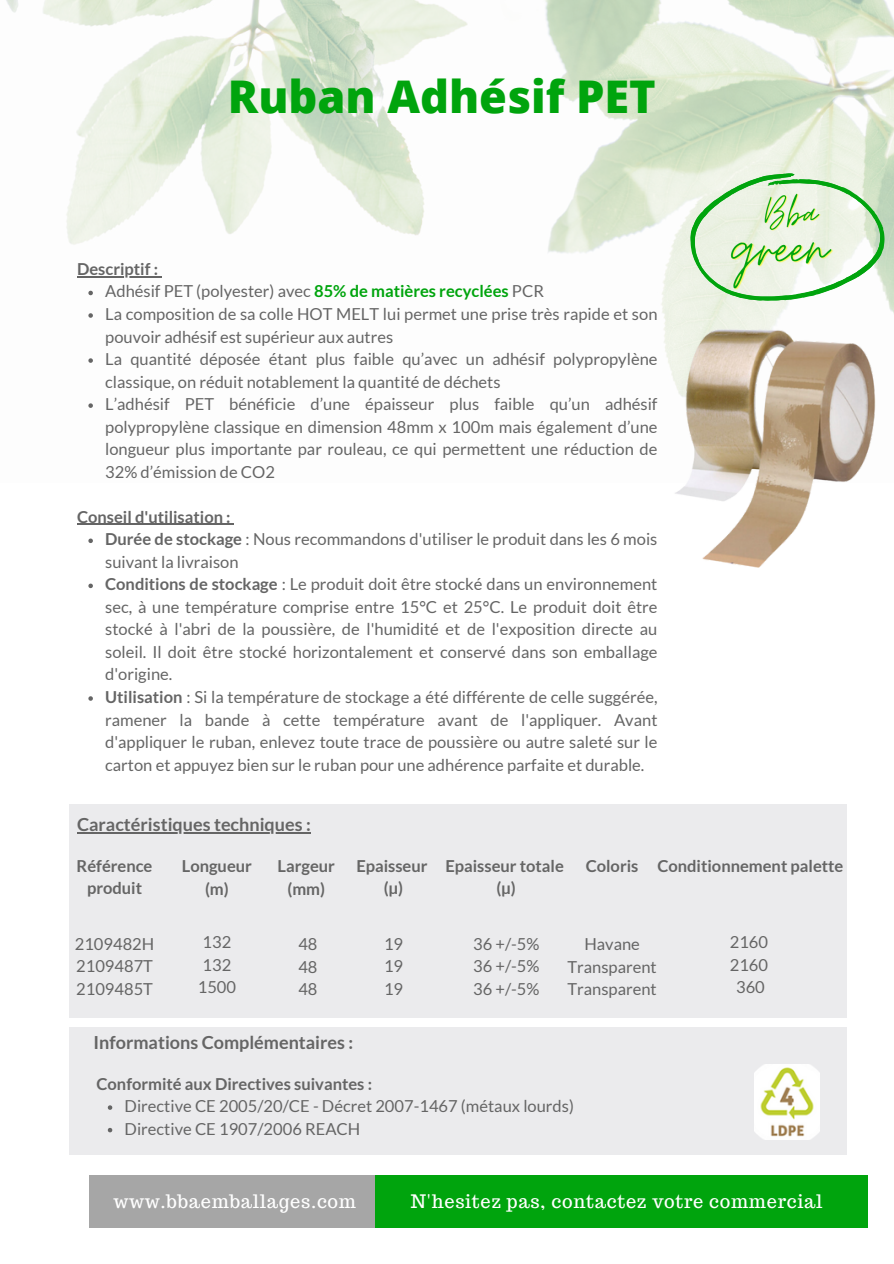
<style>
.page{position:relative;width:894px;height:1264px;background:#fff}
.page>*{position:absolute;margin:0;border:0;box-sizing:border-box;transform-origin:0 0}
.t1{font:800 45px "Open Sans";color:#00a40d}
.t2{font:18.15px "Trocchi";letter-spacing:.04em;color:#fff}
.t3{font:700 18px "Lato";color:#656565}
.t4{font:16.5px/22.5px "Lato";color:#656565}
.t5{font:700 16.5px/22.5px "Lato";color:#656565;text-align:center}
.s1{font-weight:700;color:#00a40d}
.s2{font-weight:700}
</style>
<div class="page">
<div style="left:374px;top:1175px;width:493px;height:52px;background:#00a40d"></div>
<div style="left:89px;top:1175px;width:285px;height:52px;background:#a6a6a6"></div>
<img style="left:6px;top:0;width:887px;height:370px">
<svg style="left:690px;top:173px;width:194px;height:127px"></svg>
<img style="left:671px;top:328px;width:206px;height:240px">
<img style="left:764px;top:183px;width:56px;height:23px">
<img style="left:730px;top:206px;width:103px;height:85px">
<div style="left:69px;top:803px;width:777px;height:214px;background:#ebebed"></div>
<hr style="left:77px;top:832px;width:234px;height:1px;background:#656565">
<svg style="left:88px;top:291px;width:5px;height:4px"></svg>
<svg style="left:88px;top:313px;width:5px;height:5px"></svg>
<svg style="left:88px;top:358px;width:5px;height:5px"></svg>
<svg style="left:88px;top:403px;width:5px;height:5px"></svg>
<svg style="left:88px;top:538px;width:5px;height:5px"></svg>
<svg style="left:88px;top:583px;width:5px;height:5px"></svg>
<svg style="left:88px;top:696px;width:5px;height:4px"></svg>
<hr style="left:77px;top:276px;width:81px;height:1px;background:#656565">
<hr style="left:77px;top:524px;width:154px;height:1px;background:#656565">
<div style="left:69px;top:1026px;width:777px;height:128px;background:#ebebed"></div>
<img style="left:754px;top:1064px;width:65px;height:75px">
<svg style="left:108px;top:1105px;width:4px;height:4px"></svg>
<svg style="left:108px;top:1127px;width:4px;height:5px"></svg>
<p class="t5" style="left:77px;top:257px;width:82px">Descriptif :</p>
<p class="t1" style="left:228px;top:64px;width:429px">Ruban Adhésif PET</p>
<p class="t4" style="left:105px;top:280px;width:440px">Adhésif PET (polyester) avec <span class="s1">85% de matières recyclées</span> PCR</p>
<p class="t4" style="left:105px;top:302px;width:553px">La composition de sa colle HOT MELT lui permet une prise très rapide et son pouvoir adhésif est supérieur aux autres</p>
<p class="t4" style="left:105px;top:347px;width:553px">La quantité déposée étant plus faible qu’avec un adhésif polypropylène classique, on réduit notablement la quantité de déchets</p>
<p class="t4" style="left:105px;top:392px;width:553px;text-align:justify">L’adhésif PET bénéficie d’une épaisseur plus faible qu’un adhésif polypropylène classique en dimension 48mm x 100m mais également d’une longueur plus importante par rouleau, ce qui permettent une réduction de 32% d’émission de CO2</p>
<p class="t5" style="left:77px;top:505px;width:155px">Conseil d'utilisation :</p>
<p class="t4" style="left:105px;top:527px;width:553px"><span class="s2">Durée de stockage</span> : Nous recommandons d'utiliser le produit dans les 6 mois suivant la livraison</p>
<p class="t4" style="left:105px;top:572px;width:553px;text-align:justify"><span class="s2">Conditions de stockage</span> : Le produit doit être stocké dans un environnement sec, à une température comprise entre 15°C et 25°C. Le produit doit être stocké à l'abri de la poussière, de l'humidité et de l'exposition directe au soleil. Il doit être stocké horizontalement et conservé dans son emballage d'origine.</p>
<p class="t4" style="left:105px;top:685px;width:553px;text-align:justify"><span class="s2">Utilisation</span> : Si la température de stockage a été différente de celle suggérée, ramener la bande à cette température avant de l'appliquer. Avant d'appliquer le ruban, enlevez toute trace de poussière ou autre saleté sur le carton et appuyez bien sur le ruban pour une adhérence parfaite et durable.</p>
<p class="t3" style="left:77px;top:813px;width:235px">Caractéristiques techniques :</p>
<p class="t5" style="left:77px;top:853px;width:77px">Référence</p>
<p class="t5" style="left:87px;top:876px;width:57px">produit</p>
<p class="t4" style="left:75px;top:932px;width:81px">2109482H</p>
<p class="t4" style="left:76px;top:954px;width:78px">2109487T</p>
<p class="t4" style="left:76px;top:977px;width:78px">2109485T</p>
<p class="t5" style="left:182px;top:854px;width:72px">Longueur</p>
<p class="t5" style="left:205px;top:876px;width:25px">(m)</p>
<p class="t4" style="left:202px;top:930px;width:30px">132</p>
<p class="t4" style="left:202px;top:953px;width:30px">132</p>
<p class="t4" style="left:198px;top:975px;width:40px">1500</p>
<p class="t5" style="left:277px;top:854px;width:59px">Largeur (mm)</p>
<p class="t5" style="left:356px;top:854px;width:73px">Epaisseur</p>
<p class="t5" style="left:384px;top:876px;width:21px">(µ)</p>
<p class="t4" style="left:298px;top:932px;width:21px">48</p>
<p class="t4" style="left:298px;top:955px;width:21px">48</p>
<p class="t4" style="left:298px;top:977px;width:21px">48</p>
<p class="t4" style="left:384px;top:932px;width:21px">19</p>
<p class="t4" style="left:384px;top:954px;width:21px">19</p>
<p class="t4" style="left:384px;top:977px;width:21px">19</p>
<p class="t3" style="left:94px;top:1031px;width:261px">Informations Complémentaires :</p>
<p class="t5" style="left:96px;top:1071px;width:277px">Conformité aux Directives suivantes :</p>
<p class="t5" style="left:445px;top:854px;width:120px">Epaisseur totale</p>
<p class="t5" style="left:496px;top:876px;width:21px">(µ)</p>
<p class="t5" style="left:585px;top:854px;width:54px">Coloris</p>
<p class="t5" style="left:657px;top:854px;width:187px">Conditionnement palette</p>
<p class="t4" style="left:473px;top:932px;width:68px">36 +/-5%</p>
<p class="t4" style="left:473px;top:954px;width:68px">36 +/-5%</p>
<p class="t4" style="left:473px;top:977px;width:68px">36 +/-5%</p>
<p class="t4" style="left:584px;top:932px;width:57px">Havane</p>
<p class="t4" style="left:567px;top:955px;width:91px">Transparent</p>
<p class="t4" style="left:567px;top:977px;width:91px">Transparent</p>
<p class="t4" style="left:729px;top:930px;width:40px">2160</p>
<p class="t4" style="left:729px;top:953px;width:40px">2160</p>
<p class="t4" style="left:736px;top:975px;width:30px">360</p>
<p class="t4" style="left:125px;top:1094px;width:451px">Directive CE 2005/20/CE - Décret 2007-1467 (métaux lourds)</p>
<p class="t4" style="left:125px;top:1116px;width:237px">Directive CE 1907/2006 REACH</p>
<p class="t2" style="left:113px;top:1189px;width:244px">www.bbaemballages.com</p>
<p class="t2" style="left:411px;top:1189px;width:413px">N'hesitez pas, contactez votre commercial</p>
</div>
